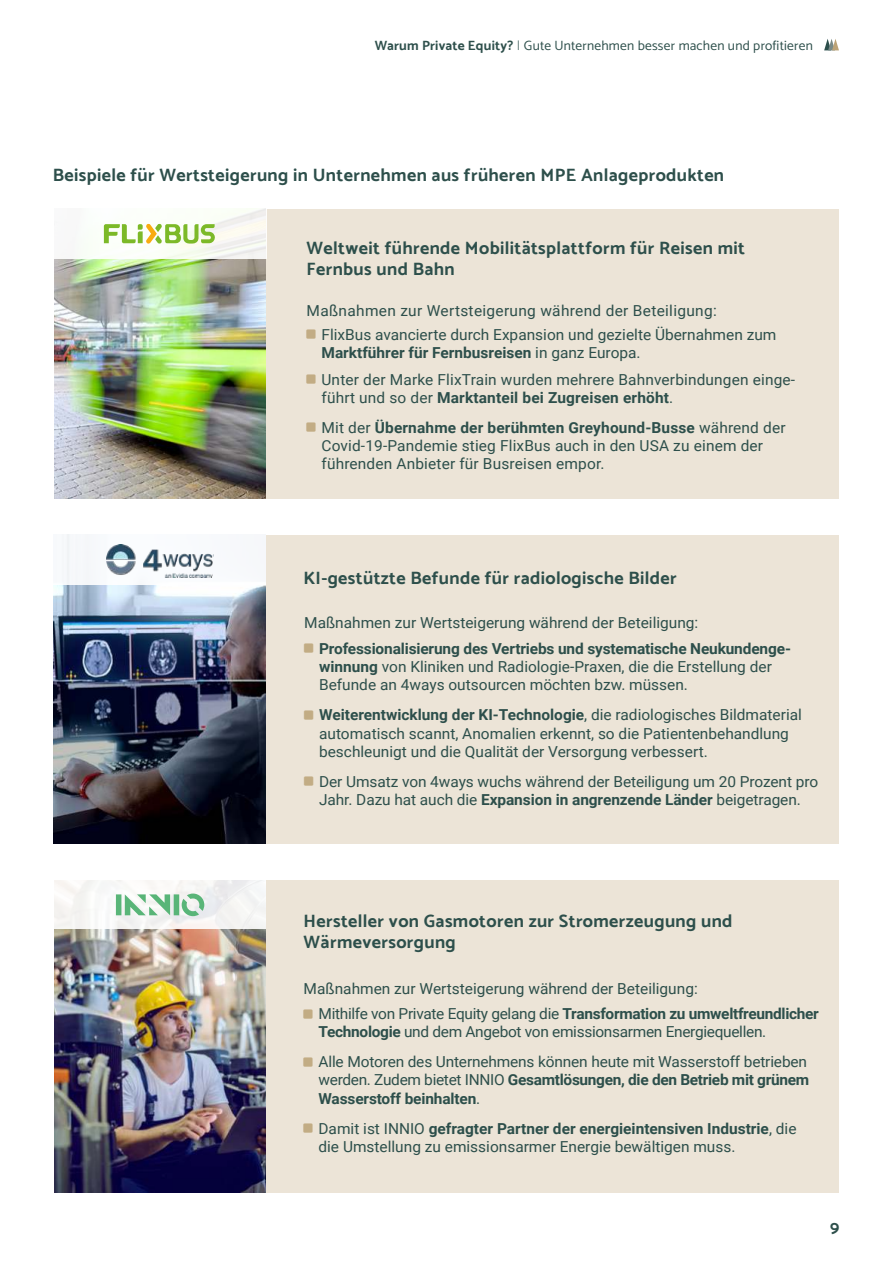
<style>
.page{position:relative;width:893px;height:1263px;background:#fff}
.page>*{position:absolute;margin:0;border:0;box-sizing:border-box;transform-origin:0 0}
.t1{font:700 18px/21.6px "Catamaran";letter-spacing:.02em;color:#2d4f4b}
.t2{font:700 17.55px "Catamaran";color:#2d4f4b}
.t3{font:15.15px/18.1px "Roboto";color:#2d4f4b}
.t4{font:700 15.15px/30px "Roboto";color:#2d4f4b}
.t5{font:700 15.15px/18.1px "Roboto";letter-spacing:-.02em;color:#2d4f4b}
.t6{font:13.5px "Catamaran";letter-spacing:.015em;color:#2d4f4b}
.s1{font-weight:700}
.s2{font-weight:100}
.s3{font-weight:400}
</style>
<div class="page">
<svg style="left:824px;top:39px;width:15px;height:11px"></svg>
<div style="left:54px;top:535px;width:785px;height:309px;background:#ece4d7"></div>
<div style="left:54px;top:209px;width:785px;height:289px;background:#ece4d7"></div>
<div style="left:54px;top:880px;width:785px;height:313px;background:#ece4d7"></div>
<img style="left:54px;top:929px;width:212px;height:264px">
<img style="left:53px;top:584px;width:213px;height:260px">
<img style="left:54px;top:259px;width:212px;height:239px">
<div style="left:54px;top:207px;width:212px;height:52px;background:linear-gradient(to right,#fbfefc,#f6f7f1)"></div>
<div style="left:53px;top:879px;width:213px;height:50px;background:#f6f5f4"></div>
<svg style="left:116px;top:893px;width:88px;height:23px"></svg>
<svg style="left:104px;top:224px;width:111px;height:20px;background:#c1da8f"></svg>
<div style="left:53px;top:534px;width:213px;height:50px;background:#f7f9fb"></div>
<img style="left:106px;top:544px;width:108px;height:33px">
<p class="t6" style="left:375px;top:35px;width:440px"><span class="s1">Warum Private Equity?</span> <span class="s2">|</span> Gute Unternehmen besser machen und profitieren</p>
<p class="t1" style="left:53px;top:164px;width:673px">Beispiele für Wertsteigerung in Unternehmen aus früheren MPE Anlageprodukten</p>
<p class="t1" style="left:307px;top:237px;width:440px">Weltweit führende Mobilitätsplattform für Reisen mit<br>Fernbus und Bahn</p>
<p class="t3" style="left:321px;top:299px;width:456px;line-height:24px;text-indent:-15px">Maßnahmen zur Wertsteigerung während der Beteiligung:<br>FlixBus avancierte durch Expansion und gezielte Übernahmen zum</p>
<p class="t3" style="left:321px;top:340px;width:475px;line-height:27px"><span class="s1">Marktführer für Fernbusreisen</span> in ganz Europa.<br>Unter der Marke FlixTrain wurden mehrere Bahnverbindungen einge-</p>
<p class="t4" style="left:321px;top:384px;width:466px"><span class="s3">führt und so der</span> Marktanteil bei Zugreisen erhöht<span class="s3">.<br>Mit der</span> Übernahme der berühmten Greyhound-Busse <span class="s3">während der</span></p>
<p class="t3" style="left:321px;top:438px;width:443px">Covid-19-Pandemie stieg FlixBus auch in den USA zu einem der führenden Anbieter für Busreisen empor.</p>
<p class="t1" style="left:303px;top:567px;width:375px">KI-gestützte Befunde für radiologische Bilder</p>
<p class="t3" style="left:304px;top:615px;width:396px">Maßnahmen zur Wertsteigerung während der Beteiligung:</p>
<p class="t3" style="left:319px;top:640px;width:474px"><span class="s1">Professionalisierung des Vertriebs und systematische Neukundenge&shy;winnung</span> von Kliniken und Radiologie-Praxen, die die Erstellung der<br>Befunde an 4ways outsourcen möchten bzw. müssen.</p>
<p class="t3" style="left:319px;top:707px;width:484px"><span class="s1">Weiterentwicklung der KI-Technologie</span>, die radiologisches Bildmaterial automatisch scannt, Anomalien erkennt, so die Patientenbehandlung beschleunigt und die Qualität der Versorgung verbessert.</p>
<p class="t3" style="left:319px;top:773px;width:501px">Der Umsatz von 4ways wuchs während der Beteiligung um 20 Prozent pro<br>Jahr. Dazu hat auch die <span class="s1">Expansion in angrenzende Länder</span> beigetragen.</p>
<p class="t1" style="left:304px;top:910px;width:430px">Hersteller von Gasmotoren zur Stromerzeugung und<br>Wärmeversorgung</p>
<p class="t3" style="left:318px;top:976px;width:502px;line-height:25.5px;text-indent:-15px">Maßnahmen zur Wertsteigerung während der Beteiligung:<br>Mithilfe von Private Equity gelang die <span class="s1">Transformation zu umweltfreundlicher</span></p>
<p class="t3" style="left:318px;top:1018px;width:490px;line-height:30px"><span class="s1">Technologie</span> und dem Angebot von emissionsarmen Energiequellen.<br>Alle Motoren des Unternehmens können heute mit Wasserstoff betrieben</p>
<p class="t5" style="left:318px;top:1072px;width:492px"><span class="s3">werden. Zudem bietet INNIO</span> Gesamtlösungen, die den Betrieb mit grünem<br>Wasserstoff beinhalten<span class="s3">.</span></p>
<p class="t3" style="left:318px;top:1120px;width:479px">Damit ist INNIO <span class="s1">gefragter Partner der energieintensiven Industrie</span>, die die Umstellung zu emissionsarmer Energie bewältigen muss.</p>
<p class="t2" style="left:830px;top:1218px;width:11px">9</p>
</div>
